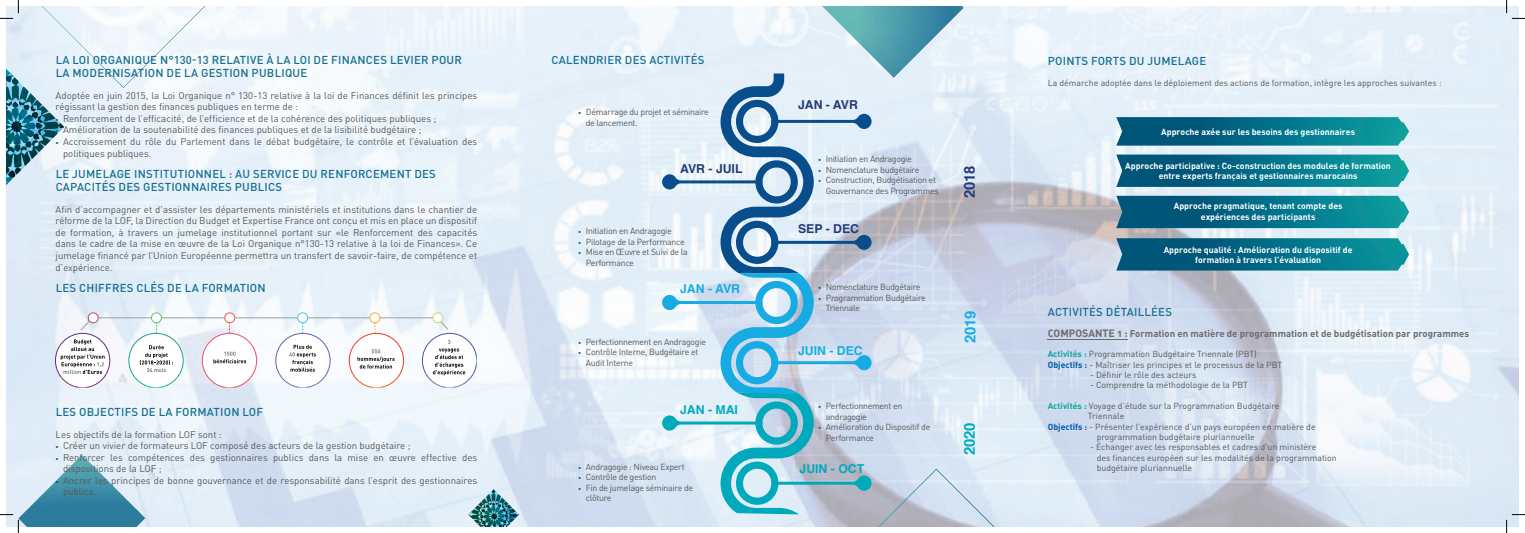
<style>
.page{position:relative;width:1525px;height:533px;background:#fff}
.page>*{position:absolute;margin:0;border:0;box-sizing:border-box;transform-origin:0 0}
.t1{font:700 14.88px "Helvetica";color:#243a79}
.t2{font:700 14.88px "Helvetica";color:#16ace3}
.t3{font:700 14.88px "Helvetica";color:#00aabc}
.t4{font:700 12.25px "Helvetica";color:#243a79}
.t5{font:700 12.25px "Helvetica";color:#00aabc}
.t6{font:700 12.25px "Helvetica";color:#16ace3}
.t7{font:500 11.38px/13.7px "DIN Pro";letter-spacing:.02em;color:#156f91}
.t8{font:9.62px/11.5px "DIN Pro";color:#57585a}
.t9{font:9.62px "DIN Bold Alternate";color:#6c6d70}
.t10{font:8.75px/10.3px "DIN Pro";color:#57585a}
.t11{font:8.75px/10.5px "DIN Pro";letter-spacing:-.03em;color:#57585a}
.t12{font:700 8.75px/10.5px "DIN Pro";color:#fff;text-align:center}
.s1{font-size:6.12px;color:#005679}
.s2{font-size:10.5px}
.s3{font-family:"DIN Bold Alternate";color:#12a79d}
.s4{font-family:"DIN Bold Alternate";color:#015aaa}
</style>
<div class="page">
<img style="left:6px;top:6px;width:1513px;height:521px">
<svg style="left:42px;top:6px;width:163px;height:82px"></svg>
<img style="left:822px;top:6px;width:142px;height:72px">
<svg style="left:878px;top:469px;width:117px;height:58px;background:#c8d3e1"></svg>
<svg style="left:6px;top:183px;width:58px;height:2px"></svg>
<img style="left:6px;top:69px;width:58px;height:114px">
<img style="left:468px;top:489px;width:51px;height:38px">
<img style="left:18px;top:455px;width:127px;height:72px">
<svg style="left:1116px;top:117px;width:293px;height:29px;background:#0d768d"></svg>
<svg style="left:1116px;top:155px;width:293px;height:32px;background:#0a758c"></svg>
<svg style="left:1116px;top:196px;width:293px;height:32px;background:#09738a"></svg>
<svg style="left:1116px;top:238px;width:293px;height:32px;background:#0a718a"></svg>
<svg style="left:662px;top:73px;width:210px;height:441px;background:#b4d3e4"></svg>
<svg style="left:55px;top:312px;width:422px;height:76px"></svg>
<hr style="left:1048px;top:339px;width:80px;height:1px;background:#6c6d70">
<svg style="left:0;top:0;width:19px;height:19px"></svg>
<svg style="left:0;top:514px;width:19px;height:19px"></svg>
<svg style="left:1506px;top:0;width:19px;height:19px"></svg>
<svg style="left:1506px;top:514px;width:19px;height:19px"></svg>
<p class="t7" style="left:56px;top:52px;width:408px">LA LOI ORGANIQUE N°130-13 RELATIVE À LA LOI DE FINANCES LEVIER POUR<br>LA MODERNISATION DE LA GESTION PUBLIQUE</p>
<p class="t8" style="left:56px;top:89px;width:423px">Adoptée en juin 2015, la Loi Organique n° 130-13 relative à la loi de Finances définit les principes régissant la gestion des finances publiques en terme de :</p>
<p class="t8" style="left:56px;top:112px;width:382px"><span class="s1">•</span> Renforcement de l’efficacité, de l’efficience et de la cohérence des politiques publiques ;</p>
<p class="t8" style="left:56px;top:123px;width:367px"><span class="s1">•</span> Amélioration de la soutenabilité des finances publiques et de la lisibilité budgétaire ;</p>
<p class="t8" style="left:63px;top:135px;width:416px;text-indent:-7px"><span class="s1">•</span> Accroissement du rôle du Parlement dans le débat budgétaire, le contrôle et l’évaluation des politiques publiques.</p>
<p class="t7" style="left:56px;top:165px;width:382px">LE JUMELAGE INSTITUTIONNEL : AU SERVICE DU RENFORCEMENT DES<br>CAPACITÉS DES GESTIONNAIRES PUBLICS</p>
<p class="t8" style="left:56px;top:203px;width:423px;text-align:justify">Afin d’accompagner et d’assister les départements ministériels et institutions dans le chantier de réforme de la LOF, la Direction du Budget et Expertise France ont conçu et mis en place un dispositif de formation, à travers un jumelage institutionnel portant sur «le Renforcement des capacités dans le cadre de la mise en œuvre de la Loi Organique n°130-13 relative à la loi de Finances». Ce jumelage financé par l’Union Européenne permettra un transfert de savoir-faire, de compétence et d’expérience.</p>
<p class="t7" style="left:56px;top:279px;width:212px">LES CHIFFRES CLÉS DE LA FORMATION</p>
<p class="t7" style="left:56px;top:404px;width:209px">LES OBJECTIFS DE LA FORMATION LOF</p>
<p class="t8" style="left:56px;top:427px;width:168px">Les objectifs de la formation LOF sont :</p>
<p class="t8" style="left:56px;top:439px;width:357px"><span class="s1">•</span> Créer un vivier de formateurs LOF composé des acteurs de la gestion budgétaire ;</p>
<p class="t8" style="left:63px;top:450px;width:416px;text-indent:-7px"><span class="s1">•</span> Renforcer les compétences des gestionnaires publics dans la mise en œuvre effective des dispositions de la LOF ;</p>
<p class="t8" style="left:63px;top:473px;width:416px;text-indent:-7px"><span class="s1">•</span> Ancrer les principes de bonne gouvernance et de responsabilité dans l’esprit des gestionnaires publics.</p>
<p class="t7" style="left:552px;top:52px;width:155px">CALENDRIER DES ACTIVITÉS</p>
<p class="t7" style="left:1048px;top:53px;width:160px">POINTS FORTS DU JUMELAGE</p>
<p class="t10" style="left:1048px;top:77px;width:395px">La démarche adoptée dans le déploiement des actions de formation, intègre les approches suivantes :</p>
<p class="t11" style="left:586px;top:106px;width:125px;text-indent:-8px"><span class="s1">•</span> Démarrage du projet et séminaire de lancement.</p>
<p class="t4" style="left:798px;top:95px;width:61px">JAN - AVR</p>
<p class="t4" style="left:680px;top:159px;width:64px">AVR - JUIL</p>
<p class="t11" style="left:578px;top:225px;width:95px"><span class="s1">•</span> Initiation en Andragogie</p>
<p class="t11" style="left:578px;top:235px;width:108px"><span class="s1">•</span> Pilotage de la Performance</p>
<p class="t11" style="left:586px;top:246px;width:103px;text-indent:-8px"><span class="s1">•</span> Mise en Œuvre et Suivi de la<br>Performance</p>
<p class="t11" style="left:818px;top:153px;width:95px"><span class="s1">•</span> Initiation en Andragogie</p>
<p class="t11" style="left:818px;top:163px;width:103px"><span class="s1">•</span> Nomenclature budgétaire</p>
<p class="t11" style="left:826px;top:174px;width:115px;text-indent:-8px"><span class="s1">•</span> Construction, Budgétisation et<br>Gouvernance des Programmes</p>
<p class="t4" style="left:798px;top:219px;width:63px">SEP - DEC</p>
<h1 class="t1" style="left:958px;top:198px;width:34px;rotate:-90deg">2018</h1>
<p class="t12" style="left:1161px;top:125px;width:195px">Approche axée sur les besoins des gestionnaires</p>
<p class="t12" style="left:1125px;top:159px;width:267px">Approche participative : Co-construction des modules de formation entre experts français et gestionnaires marocains</p>
<p class="t12" style="left:1174px;top:200px;width:170px">Approche pragmatique, tenant compte des expériences des participants</p>
<p class="t12" style="left:1164px;top:243px;width:190px">Approche qualité : Amélioration du dispositif de formation à travers l’évaluation</p>
<p class="t6" style="left:680px;top:279px;width:61px">JAN - AVR</p>
<p class="t11" style="left:578px;top:335px;width:129px"><span class="s1">•</span> Perfectionnement en Andragogie</p>
<p class="t11" style="left:586px;top:346px;width:114px;text-indent:-8px"><span class="s1">•</span> Contrôle Interne, Budgétaire et<br>Audit Interne</p>
<p class="t11" style="left:818px;top:281px;width:104px"><span class="s1">•</span> Nomenclature Budgétaire</p>
<p class="t11" style="left:826px;top:291px;width:101px;text-indent:-8px"><span class="s1">•</span> Programmation Budgétaire<br>Triennale</p>
<p class="t6" style="left:798px;top:341px;width:66px">JUIN - DEC</p>
<h1 class="t2" style="left:958px;top:343px;width:34px;rotate:-90deg">2019</h1>
<p class="t5" style="left:680px;top:400px;width:59px">JAN - MAI</p>
<p class="t11" style="left:826px;top:400px;width:78px;text-indent:-8px"><span class="s1">•</span> Perfectionnement en andragogie</p>
<p class="t11" style="left:826px;top:421px;width:106px;text-indent:-8px"><span class="s1">•</span> Amélioration du Dispositif de<br>Performance</p>
<h1 class="t3" style="left:958px;top:455px;width:34px;rotate:-90deg">2020</h1>
<p class="t11" style="left:578px;top:460px;width:108px"><span class="s1">•</span> Andragogie : Niveau Expert</p>
<p class="t11" style="left:578px;top:471px;width:80px"><span class="s1">•</span> Contrôle de gestion</p>
<p class="t11" style="left:586px;top:481px;width:109px;text-indent:-8px"><span class="s1">•</span> Fin de jumelage séminaire de clôture</p>
<p class="t5" style="left:800px;top:458px;width:66px">JUIN - OCT</p>
<p class="t7" style="left:1048px;top:304px;width:126px">ACTIVITÉS DÉTAILLÉES</p>
<p class="t9" style="left:1048px;top:327px;width:423px"><span class="s2">COMPOSANTE 1 :</span> Formation en matière de programmation et de budgétisation par programmes</p>
<p class="t10" style="left:1048px;top:348px;width:236px"><span class="s3">Activités :</span> Programmation Budgétaire Triennale (PBT)<br><span class="s4">Objectifs :</span> - Maîtriser les principes et le processus de la PBT</p>
<p class="t10" style="left:1090px;top:369px;width:108px">- Définir le rôle des acteurs</p>
<p class="t10" style="left:1090px;top:379px;width:159px">- Comprendre la méthodologie de la PBT</p>
<p class="t10" style="left:1048px;top:400px;width:233px"><span class="s3">Activités :</span> Voyage d’étude sur la Programmation Budgétaire</p>
<p class="t10" style="left:1088px;top:410px;width:38px">Triennale</p>
<p class="t10" style="left:1048px;top:420px;width:269px"><span class="s4">Objectifs :</span> - Présenter l’expérience d’un pays européen en matière de</p>
<p class="t10" style="left:1097px;top:431px;width:160px">programmation budgétaire pluriannuelle</p>
<p class="t10" style="left:1097px;top:441px;width:242px;text-indent:-7px">- Échanger avec les responsables et cadres d’un ministère<br>des finances européen sur les modalités de la programmation budgétaire pluriannuelle</p>
</div>
